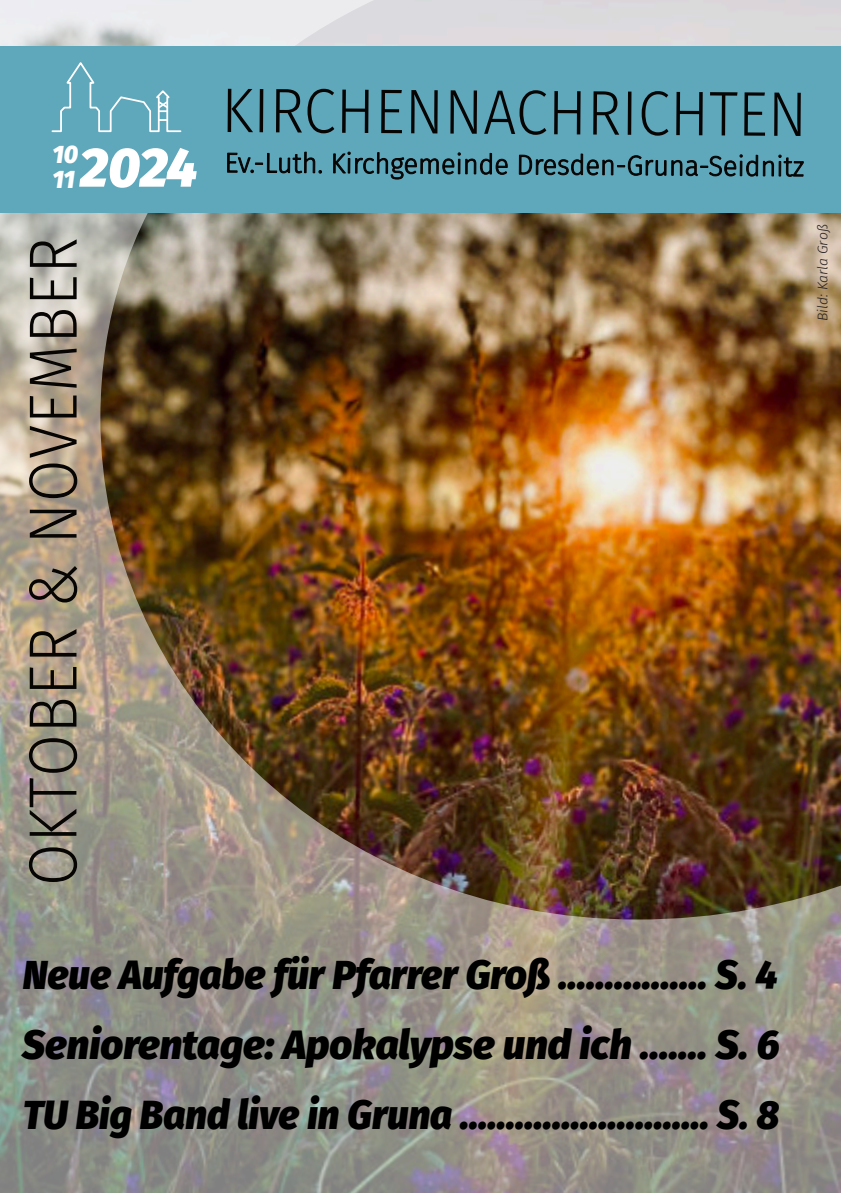
<style>
.page{position:relative;width:841px;height:1193px;background:#fff}
.page>*{position:absolute;margin:0;border:0;box-sizing:border-box;transform-origin:0 0}
.t1{font:300 68.2px "Fira Sans";letter-spacing:.01em;color:#070504;scale:.91 1}
.t2{font:300 63px "Fira Sans";letter-spacing:-.01em;color:#070504;scale:.93 1}
.t3{font:italic 900 55.4px "Fira Sans";color:#fff}
.t4{font:italic 900 40px "Fira Sans";color:#000}
.t5{font:italic 900 40px "Fira Sans";color:#000;scale:.96 1}
.t6{font:italic 900 24.8px/24.8px "Fira Sans";color:#fff}
.t7{font:italic 300 14px "Fira Sans";color:#231f20}
</style>
<div class="page">
<img style="left:0;top:0;width:840px;height:1192px">
<div style="left:0;top:46px;width:840px;height:166px;background:#5fa7bb"></div>
<svg style="left:51px;top:62px;width:131px;height:71px"></svg>
<svg style="left:227px;top:152px;width:94px;height:21px"></svg>
<svg style="left:333px;top:152px;width:174px;height:27px"></svg>
<svg style="left:519px;top:154px;width:146px;height:21px"></svg>
<svg style="left:671px;top:155px;width:86px;height:21px"></svg>
<svg style="left:763px;top:155px;width:40px;height:21px"></svg>
<p class="t6" style="left:52px;top:143px;width:27px">10<br>11</p>
<h3 class="t3" style="left:80px;top:135px;width:119px">2024</h3>
<h1 class="t1" style="left:13px;top:886px;width:714px;rotate:-90deg">OKTOBER &amp; NOVEMBER</h1>
<h2 class="t2" style="left:221px;top:75px;width:631px">KIRCHENNACHRICHTEN</h2>
<p class="t7" style="left:814px;top:321px;width:99px;rotate:-90deg">Bild: Karla Groß</p>
<p class="t4" style="left:23px;top:951px;width:756px">Neue Aufgabe für Pfarrer Groß ……………. S. 4</p>
<p class="t4" style="left:22px;top:1021px;width:758px">Seniorentage: Apokalypse und ich .…... S. 6</p>
<p class="t5" style="left:23px;top:1091px;width:789px">TU Big Band live in Gruna ………..……………. S. 8</p>
</div>
